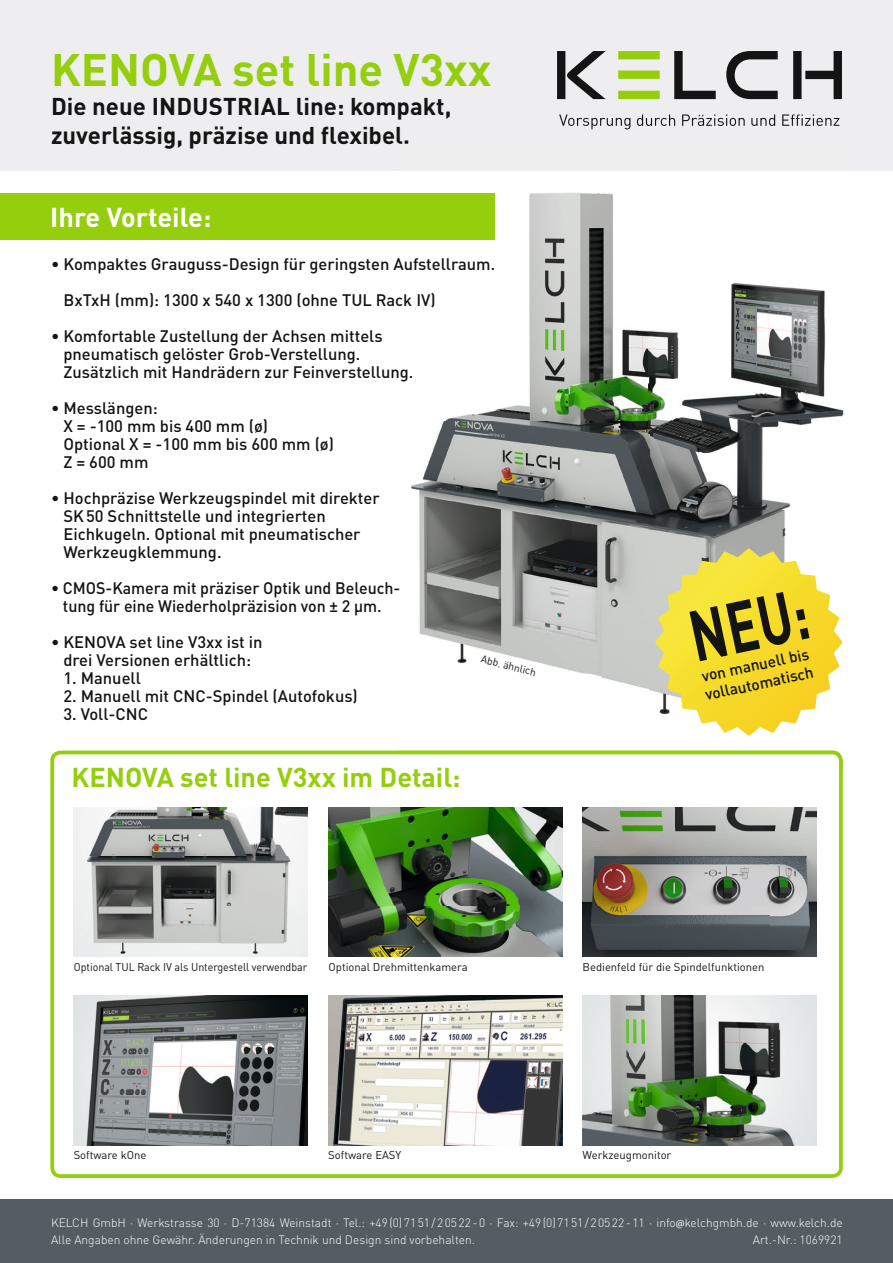
<style>
.page{position:relative;width:893px;height:1263px;background:#fff}
.page>*{position:absolute;margin:0;border:0;box-sizing:border-box;transform-origin:0 0}
.t1{font:700 70.95px "DINOT";color:#131413;scale:.73 1}
.t2{font:700 45px "DINOT";color:#94ce0d}
.t3{font:700 27px "DINOT";color:#94ce0d}
.t4{font:700 27px "DINOT";color:#fff}
.t5{font:700 24px/28.8px "DINOT";color:#131413}
.t6{font:500 16.5px/18px "DINOT";color:#131413}
.t7{font:500 15.75px/18.9px "DINOT";color:#131413}
.t8{font:300 12px/17.5px "DINOT";color:#fff}
.t9{font:11.25px "DINOT";color:#131413}
.t10{font:11.25px "DINOT";color:#131413;scale:.95 1}
.t11{font:10.5px "DINOT";color:#131413}
.s1{font-family:"Myriad Pro";font-weight:400}
</style>
<div class="page">
<div style="left:0;top:1199px;width:893px;height:64px;background:#545d61"></div>
<div style="left:0;top:0;width:893px;height:171px;background:#eeeef0"></div>
<svg style="left:557px;top:51px;width:49px;height:48px"></svg>
<svg style="left:674px;top:51px;width:42px;height:48px"></svg>
<svg style="left:726px;top:51px;width:52px;height:48px"></svg>
<svg style="left:793px;top:51px;width:49px;height:48px"></svg>
<svg style="left:618px;top:51px;width:42px;height:48px"></svg>
<svg style="left:559px;top:114px;width:280px;height:15px"></svg>
<svg style="left:50px;top:750px;width:793px;height:428px"></svg>
<img style="left:74px;top:995px;width:234px;height:150px">
<img style="left:583px;top:995px;width:233px;height:150px">
<img style="left:398px;top:143px;width:446px;height:549px">
<svg style="left:398px;top:143px;width:10px;height:5px"></svg>
<img style="left:398px;top:750px;width:445px;height:24px">
<div style="left:0;top:194px;width:495px;height:46px;background:#94ce0d"></div>
<img style="left:328px;top:995px;width:234px;height:150px">
<img style="left:74px;top:807px;width:234px;height:150px">
<img style="left:583px;top:807px;width:233px;height:150px">
<img style="left:328px;top:807px;width:234px;height:150px">
<svg style="left:655px;top:548px;width:187px;height:188px"></svg>
<h2 class="t2" style="left:51px;top:40px;width:442px">KENOVA set line V3xx</h2>
<h3 class="t5" style="left:51px;top:91px;width:402px">Die neue INDUSTRIAL line: kompakt, zuverlässig, präzise und flexibel.</h3>
<h3 class="t4" style="left:50px;top:200px;width:163px">Ihre Vorteile:</h3>
<p class="t6" style="left:63px;top:246px;width:433px;line-height:36px;text-indent:-12px">• Kompaktes Grauguss-Design für geringsten Aufstellraum.<br>BxTxH (mm): 1300 x 540 x 1300 (ohne TUL Rack IV)</p>
<p class="t6" style="left:63px;top:327px;width:351px;text-indent:-12px">• Komfortable Zustellung der Achsen mittels pneumatisch gelöster Grob-Verstellung.<br>Zusätzlich mit Handrädern zur Feinver stellung.</p>
<p class="t6" style="left:63px;top:399px;width:272px;text-indent:-12px">• Messlängen:<br>X = -100 mm bis 400 mm (ø)<br>Optional X = -100 mm bis 600 mm (ø)<br>Z = 600 mm</p>
<p class="t6" style="left:63px;top:489px;width:318px;text-indent:-12px">• Hochpräzise Werkzeugspindel mit direkter SK 50 Schnittstelle und integrierten Eichkugeln. Optional mit pneumatischer Werkzeugklemmung.</p>
<p class="t6" style="left:51px;top:579px;width:351px;text-align:center">• CMOS-Kamera mit präziser Optik und Beleuch&shy;tung für eine Wiederholpräzision von ± 2 μm.</p>
<p class="t6" style="left:51px;top:633px;width:213px;text-align:center">• KENOVA set line V3xx ist in drei Versionen erhältlich:</p>
<p class="t6" style="left:63px;top:669px;width:79px">1. Manuell</p>
<p class="t6" style="left:63px;top:687px;width:296px">2. Manuell mit CNC-Spindel (Autofokus)</p>
<p class="t6" style="left:63px;top:705px;width:86px">3. Voll-CNC</p>
<p class="t11" style="left:483px;top:652px;width:58px;rotate:14deg">Abb. ähnlich</p>
<h3 class="t3" style="left:72px;top:760px;width:390px">KENOVA set line V3xx im Detail:</h3>
<h1 class="t1" style="left:681px;top:592px;width:166px;rotate:-12deg">NEU:</h1>
<p class="t7" style="left:699px;top:667px;width:112px;rotate:-12deg">von manuell bis vollautomatisch</p>
<p class="t10" style="left:74px;top:959px;width:247px">Optional TUL Rack IV als Untergestell verwendbar</p>
<p class="t9" style="left:329px;top:959px;width:141px">Optional Drehmittenkamera</p>
<p class="t9" style="left:583px;top:959px;width:183px">Bedienfeld für die Spindelfunktionen</p>
<p class="t9" style="left:74px;top:1148px;width:74px">Software kOne</p>
<p class="t9" style="left:328px;top:1148px;width:74px">Software EASY</p>
<p class="t9" style="left:583px;top:1148px;width:90px">Werkzeugmonitor</p>
<p class="t8" style="left:51px;top:1213px;width:793px">KELCH GmbH · Werkstrasse 30 · D-71384 Weinstadt · Tel.: +49 (0) 71 51 / 2 05 22 - 0 · Fax: +49 (0) 71 51 / 2 05 22 - 11 · info<span class="s1">@</span>kelchgmbh.de · www.kelch.de<br>Alle Angaben ohne Gewähr. Änderungen in Technik und Design sind vorbehalten.</p>
<p class="t8" style="left:753px;top:1231px;width:92px">Art.-Nr.: 1069921</p>
</div>
